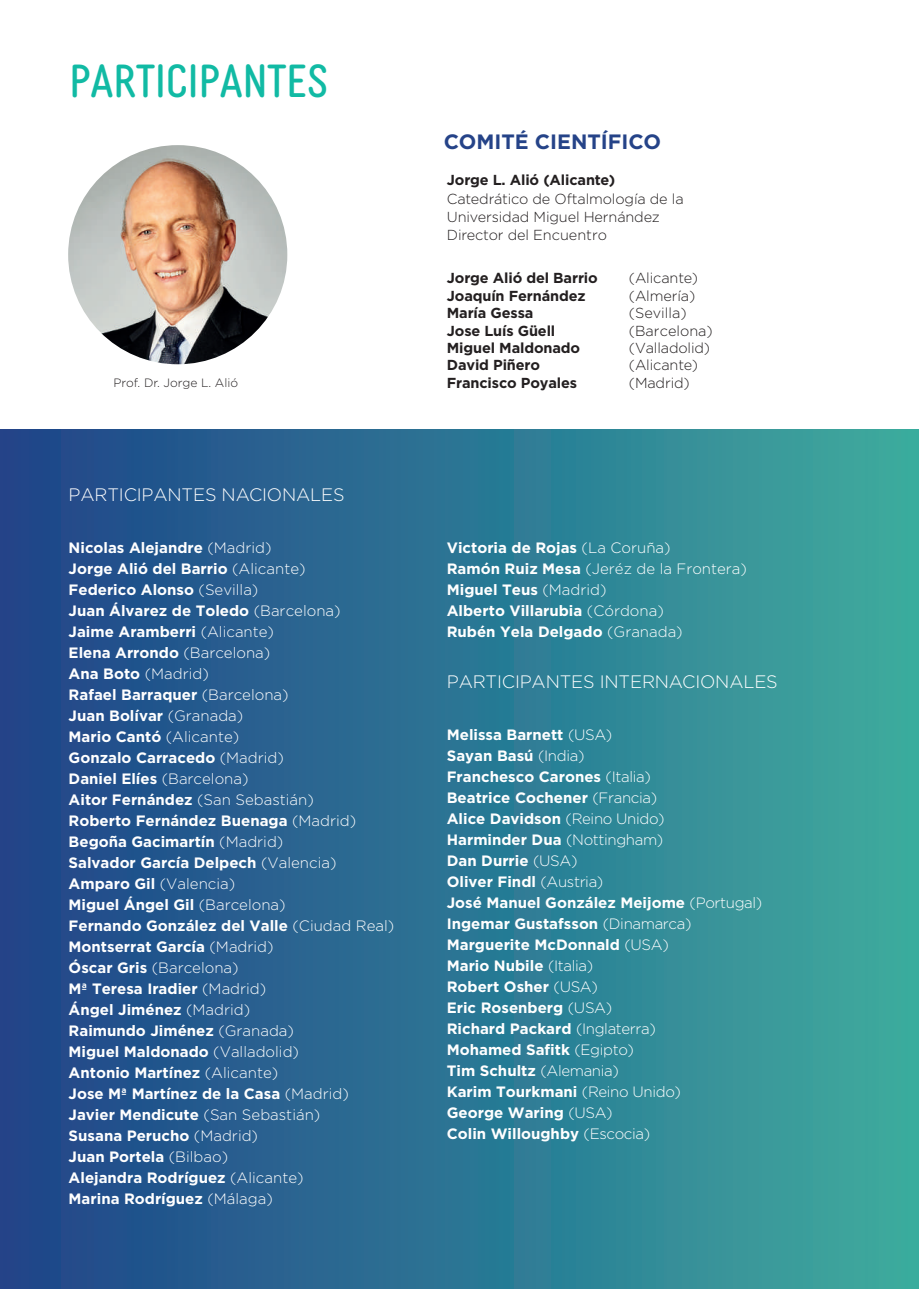
<style>
.page{position:relative;width:919px;height:1289px;background:#fff}
.page>*{position:absolute;margin:0;border:0;box-sizing:border-box;transform-origin:0 0}
.t1{font:45px "Diazo MVB Cond";color:#11baa4}
.t2{font:700 20.7px "Gotham";color:#254388}
.t3{font:300 18px "Gotham";letter-spacing:-.01em;color:#fff}
.t4{font:700 15px/21px "Gotham";color:#fff}
.t5{font:300 14.55px/17.4px "Gotham";letter-spacing:-.01em;color:#231f20}
.t6{font:700 14.55px/17.4px "Gotham";letter-spacing:-.01em;color:#231f20}
.t7{font:300 12px "Gotham";color:#231f20}
.s1{font-weight:300}
</style>
<div class="page">
<div style="left:0;top:430px;width:918px;height:858px;background:linear-gradient(to right,#1e4289,#3caa9e)"></div>
<img style="left:68px;top:145px;width:219px;height:219px;border-radius:110px">
<h1 class="t1" style="left:69px;top:47px;width:260px">PARTICIPANTES</h1>
<p class="t7" style="left:113px;top:375px;width:126px">Prof. Dr. Jorge L. Alió</p>
<p class="t3" style="left:69px;top:483px;width:277px">PARTICIPANTES NACIONALES</p>
<h2 class="t2" style="left:444px;top:128px;width:219px">COMITÉ CIENTÍFICO</h2>
<p class="t6" style="left:447px;top:171px;width:170px">Jorge L. Alió (Alicante)</p>
<p class="t5" style="left:447px;top:189px;width:238px;line-height:18.1px">Catedrático de Oftalmología de la<br>Universidad Miguel Hernández<br>Director del Encuentro</p>
<p class="t6" style="left:447px;top:269px;width:152px">Jorge Alió del Barrio<br>Joaquín Fernández<br>María Gessa<br>Jose Luís Güell<br>Miguel Maldonado<br>David Piñero<br>Francisco Poyales</p>
<p class="t5" style="left:629px;top:269px;width:85px">(Alicante) (Almería) (Sevilla) (Barcelona) (Valladolid) (Alicante) (Madrid)</p>
<p class="t4" style="left:69px;top:537px;width:327px">Nicolas Alejandre <span class="s1">(Madrid)<br></span>Jorge Alió del Barrio <span class="s1">(Alicante)<br></span>Federico Alonso <span class="s1">(Sevilla)<br></span>Juan Álvarez de Toledo <span class="s1">(Barcelona)<br></span>Jaime Aramberri <span class="s1">(Alicante)<br></span>Elena Arrondo <span class="s1">(Barcelona)<br></span>Ana Boto <span class="s1">(Madrid)<br></span>Rafael Barraquer <span class="s1">(Barcelona)<br></span>Juan Bolívar <span class="s1">(Granada)<br></span>Mario Cantó <span class="s1">(Alicante)<br></span>Gonzalo Carracedo <span class="s1">(Madrid)<br></span>Daniel Elíes <span class="s1">(Barcelona)<br></span>Aitor Fernández <span class="s1">(San Sebastián)<br></span>Roberto Fernández Buenaga <span class="s1">(Madrid)<br></span>Begoña Gacimartín <span class="s1">(Madrid)<br></span>Salvador García Delpech <span class="s1">(Valencia)<br></span>Amparo Gil <span class="s1">(Valencia)<br></span>Miguel Ángel Gil <span class="s1">(Barcelona)<br></span>Fernando González del Valle <span class="s1">(Ciudad Real)<br></span>Montserrat García <span class="s1">(Madrid)<br></span>Óscar Gris <span class="s1">(Barcelona)<br></span>Mª Teresa Iradier <span class="s1">(Madrid)<br></span>Ángel Jiménez <span class="s1">(Madrid)<br></span>Raimundo Jiménez <span class="s1">(Granada)<br></span>Miguel Maldonado <span class="s1">(Valladolid)<br></span>Antonio Martínez <span class="s1">(Alicante)<br></span>Jose Mª Martínez de la Casa <span class="s1">(Madrid)<br></span>Javier Mendicute <span class="s1">(San Sebastián)<br></span>Susana Perucho <span class="s1">(Madrid)<br></span>Juan Portela <span class="s1">(Bilbao)<br></span>Alejandra Rodríguez <span class="s1">(Alicante)<br></span>Marina Rodríguez <span class="s1">(Málaga)</span></p>
<p class="t4" style="left:447px;top:537px;width:302px">Victoria de Rojas <span class="s1">(La Coruña)<br></span>Ramón Ruiz Mesa <span class="s1">(Jeréz de la Frontera)<br></span>Miguel Teus <span class="s1">(Madrid)<br></span>Alberto Villarubia <span class="s1">(Córdona)<br></span>Rubén Yela Delgado <span class="s1">(Granada)</span></p>
<p class="t3" style="left:447px;top:670px;width:332px">PARTICIPANTES INTERNACIONALES</p>
<p class="t4" style="left:447px;top:723px;width:317px">Melissa Barnett <span class="s1">(USA)<br></span>Sayan Basú <span class="s1">(India)<br></span>Franchesco Carones <span class="s1">(Italia)<br></span>Beatrice Cochener <span class="s1">(Francia)<br></span>Alice Davidson <span class="s1">(Reino Unido)<br></span>Harminder Dua <span class="s1">(Nottingham)<br></span>Dan Durrie <span class="s1">(USA)<br></span>Oliver Findl <span class="s1">(Austria)<br></span>José Manuel González Meijome <span class="s1">(Portugal)<br></span>Ingemar Gustafsson <span class="s1">(Dinamarca)<br></span>Marguerite McDonnald <span class="s1">(USA)<br></span>Mario Nubile <span class="s1">(Italia)<br></span>Robert Osher <span class="s1">(USA)<br></span>Eric Rosenberg <span class="s1">(USA)<br></span>Richard Packard <span class="s1">(Inglaterra)<br></span>Mohamed Safitk <span class="s1">(Egipto)<br></span>Tim Schultz <span class="s1">(Alemania)<br></span>Karim Tourkmani <span class="s1">(Reino Unido)<br></span>George Waring <span class="s1">(USA)<br></span>Colin Willoughby <span class="s1">(Escocia)</span></p>
</div>
